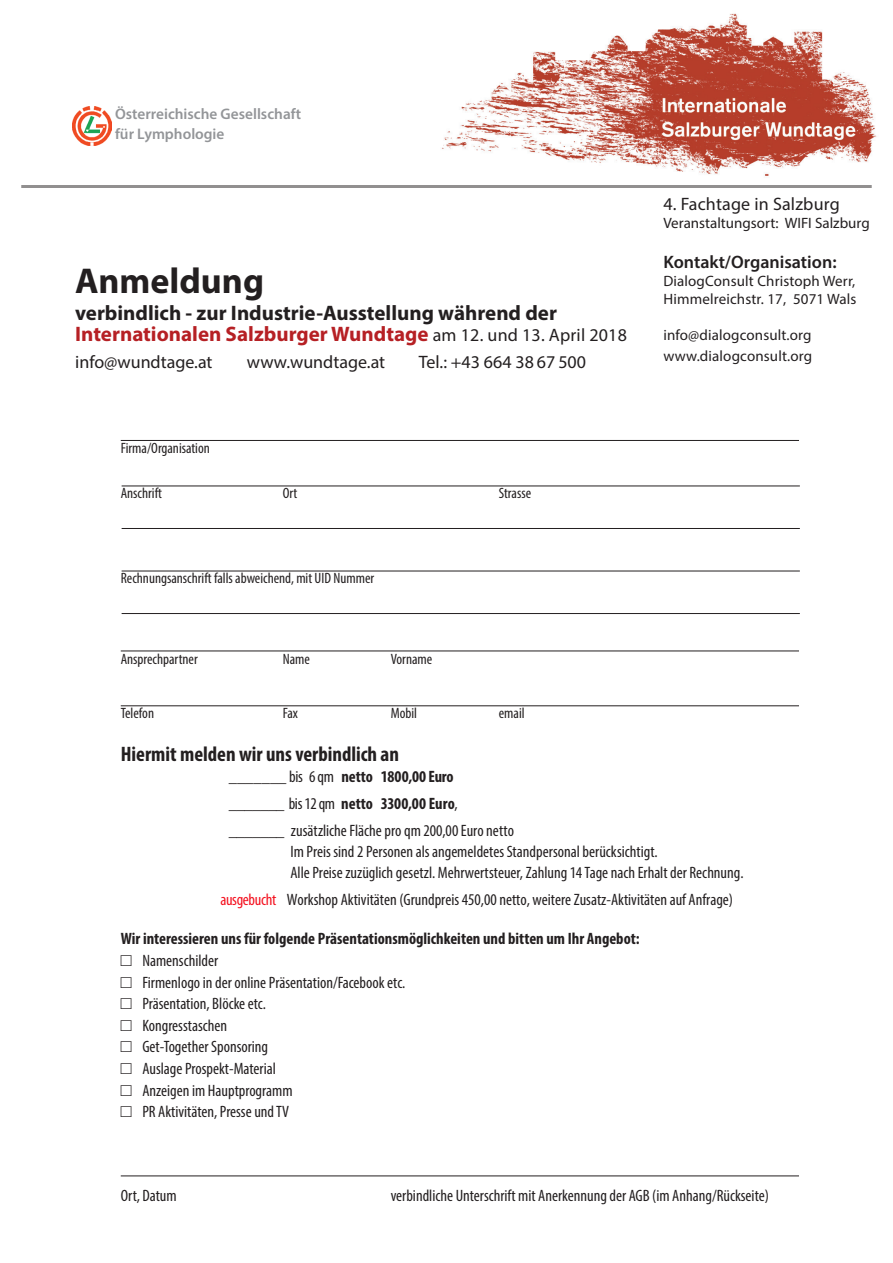
<style>
.page{position:relative;width:893px;height:1263px;background:#fff}
.page>*{position:absolute;margin:0;border:0;box-sizing:border-box;transform-origin:0 0}
.t1{font:700 36px "Myriad Pro";color:#231f20}
.t2{font:700 21px/21px "Myriad Pro";color:#231f20}
.t3{font:700 condensed 21px "Myriad Pro";color:#231f20}
.t4{font:18px "Myriad Pro";color:#231f20}
.t5{font:600 18px "Myriad Pro";color:#231f20}
.t6{font:condensed 16.5px/27px "Myriad Pro";color:#231f20}
.t7{font:700 condensed 16.5px "Myriad Pro";color:#231f20}
.t8{font:600 15.3px/19.6px "Myriad Pro";color:#939598}
.t9{font:condensed 15px "Myriad Pro";color:#231f20}
.t10{font:15px/18px "Myriad Pro";letter-spacing:.01em;color:#231f20}
.s1{color:#b62024}
.s2{font-weight:400;font-size:18px}
.s3{font-weight:700}
.s4{color:#f4111f}
.s5{font-family:"Courier New";font-stretch:normal;font-size:18px}
</style>
<div class="page">
<img style="left:72px;top:107px;width:40px;height:39px">
<hr style="left:21px;top:185px;width:851px;height:3px;background:#231f20">
<hr style="left:121px;top:1175px;width:678px;height:1px;background:#231f20">
<hr style="left:121px;top:705px;width:678px;height:1px;background:#231f20">
<hr style="left:121px;top:651px;width:678px;height:1px;background:#231f20">
<hr style="left:122px;top:613px;width:678px;height:1px;background:#231f20">
<hr style="left:122px;top:571px;width:678px;height:1px;background:#231f20">
<hr style="left:121px;top:440px;width:678px;height:1px;background:#231f20">
<hr style="left:122px;top:486px;width:678px;height:1px;background:#231f20">
<hr style="left:122px;top:528px;width:678px;height:1px;background:#231f20">
<img style="left:442px;top:13px;width:435px;height:163px">
<p class="t8" style="left:115px;top:104px;width:188px">Österreichische Gesellschaft für Lymphologie</p>
<h1 class="t1" style="left:75px;top:258px;width:190px">Anmeldung</h1>
<p class="t2" style="left:75px;top:302px;width:553px">verbindlich - zur Industrie-Ausstellung während der<br><span class="s1">Internationalen Salzburger Wundtage</span> <span class="s2">am 12. und 13. April 2018</span></p>
<p class="t4" style="left:75px;top:351px;width:139px">info@wundtage.at</p>
<p class="t4" style="left:247px;top:351px;width:140px">www.wundtage.at</p>
<p class="t4" style="left:419px;top:351px;width:169px">Tel.: +43 664 38 67 500</p>
<p class="t9" style="left:121px;top:439px;width:91px">Firma/Organisation</p>
<p class="t9" style="left:121px;top:484px;width:43px">Anschrift</p>
<p class="t9" style="left:283px;top:484px;width:16px">Ort</p>
<p class="t9" style="left:499px;top:484px;width:34px">Strasse</p>
<p class="t9" style="left:121px;top:569px;width:255px">Rechnungsanschrift falls abweichend, mit UID Nummer</p>
<p class="t9" style="left:121px;top:650px;width:79px">Ansprechpartner</p>
<p class="t9" style="left:283px;top:650px;width:29px">Name</p>
<p class="t9" style="left:391px;top:650px;width:43px">Vorname</p>
<p class="t4" style="left:663px;top:193px;width:178px">4. Fachtage in Salzburg</p>
<p class="t10" style="left:663px;top:214px;width:208px">Veranstaltungsort: WIFI Salzburg</p>
<p class="t5" style="left:663px;top:250px;width:175px">Kontakt/Organisation:</p>
<p class="t10" style="left:663px;top:272px;width:195px">DialogConsult Christoph Werr,<br>Himmelreichstr. 17, 5071 Wals</p>
<p class="t10" style="left:663px;top:324px;width:150px;line-height:21px">info@dialogconsult.org www.dialogconsult.org</p>
<p class="t9" style="left:121px;top:704px;width:35px">Telefon</p>
<p class="t9" style="left:283px;top:704px;width:17px">Fax</p>
<p class="t9" style="left:391px;top:704px;width:28px">Mobil</p>
<p class="t9" style="left:499px;top:704px;width:27px">email</p>
<p class="t3" style="left:121px;top:741px;width:280px">Hiermit melden wir uns verbindlich an</p>
<p class="t6" style="left:229px;top:763px;width:287px">_______ bis 6 qm <span class="s3">netto 1800,00 Euro<br></span>_______ bis 12 qm <span class="s3">netto 3300,00 Euro</span>, _______ zusätzliche Fläche pro qm 200,00 Euro netto</p>
<p class="t6" style="left:290px;top:841px;width:454px;line-height:21px">Im Preis sind 2 Personen als angemeldetes Standpersonal berücksichtigt.<br>Alle Preise zuzüglich gesetzl. Mehrwertsteuer, Zahlung 14 Tage nach Erhalt der Rechnung.</p>
<p class="t6" style="left:220px;top:886px;width:514px"><span class="s4">ausgebucht</span> Workshop Aktivitäten (Grundpreis 450,00 netto, weitere Zusatz-Aktivitäten auf Anfrage)</p>
<p class="t7" style="left:121px;top:929px;width:520px">Wir interessieren uns für folgende Präsentationsmöglichkeiten und bitten um Ihr Angebot:</p>
<p class="t6" style="left:121px;top:947px;width:99px"><span class="s5">□</span> Namenschilder</p>
<p class="t6" style="left:121px;top:968px;width:286px"><span class="s5">□</span> Firmenlogo in der online Präsentation/Facebook etc.</p>
<p class="t6" style="left:121px;top:990px;width:147px"><span class="s5">□</span> Präsentation, Blöcke etc.</p>
<p class="t6" style="left:121px;top:1012px;width:108px"><span class="s5">□</span> Kongresstaschen</p>
<p class="t6" style="left:121px;top:1033px;width:149px"><span class="s5">□</span> Get-Together Sponsoring</p>
<p class="t6" style="left:121px;top:1055px;width:157px"><span class="s5">□</span> Auslage Prospekt-Material</p>
<p class="t6" style="left:121px;top:1076px;width:173px"><span class="s5">□</span> Anzeigen im Hauptprogramm</p>
<p class="t6" style="left:121px;top:1098px;width:170px"><span class="s5">□</span> PR Aktivitäten, Presse und TV</p>
<p class="t6" style="left:121px;top:1182px;width:57px">Ort, Datum</p>
<p class="t6" style="left:391px;top:1182px;width:380px">verbindliche Unterschrift mit Anerkennung der AGB (im Anhang/Rückseite)</p>
</div>
